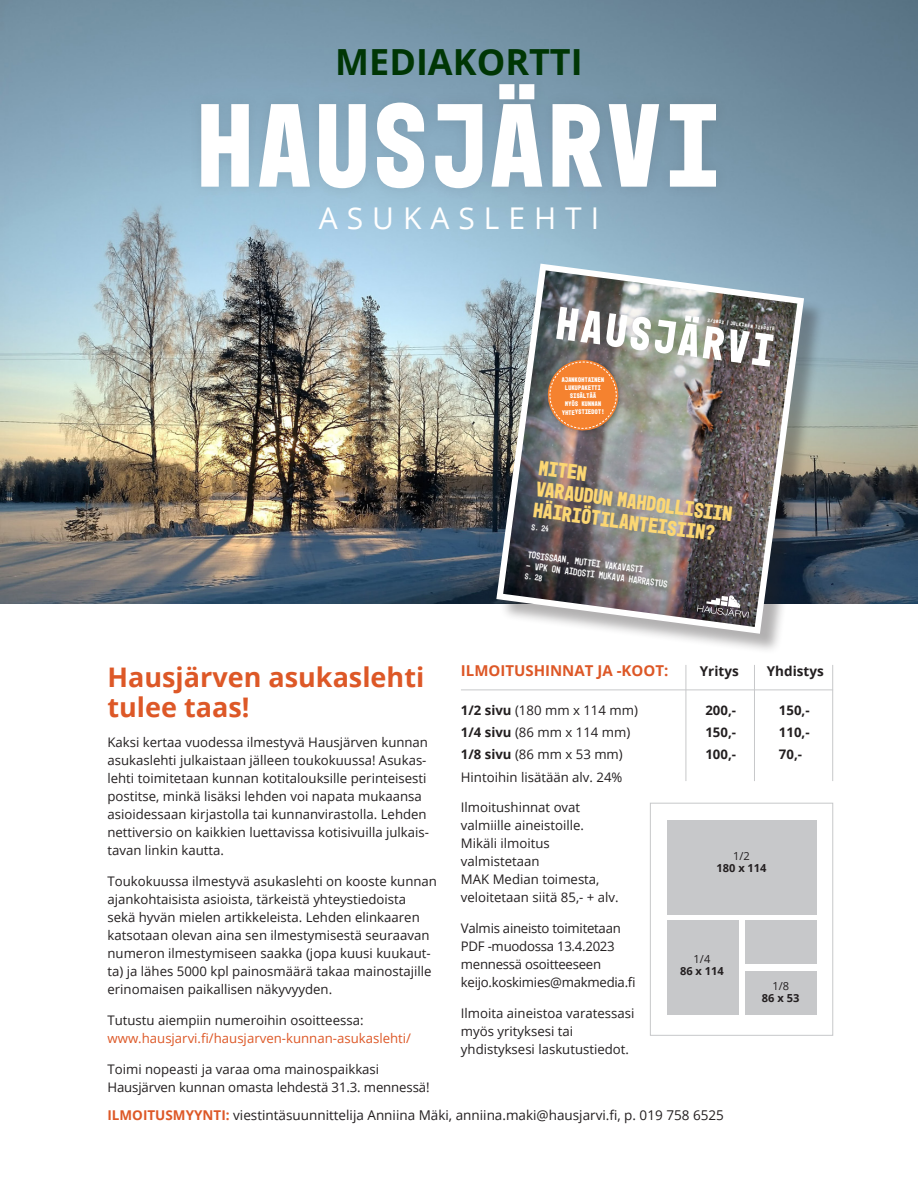
<style>
.page{position:relative;width:918px;height:1188px;background:#fff}
.page>*{position:absolute;margin:0;border:0;box-sizing:border-box;transform-origin:0 0}
.Iso_otsikko{font:700 120px "Mono 45 Headline";letter-spacing:.045em;color:#fff}
.leipis{font:700 36px "Open Sans";color:#003605}
.t1{font:30px "Open Sans";letter-spacing:.3em;color:#fff}
.leipis-2{font:700 27px/30px "Open Sans";color:#dd5827}
.t2{font:700 21.3px/21.6px "Mono 45 Headline";color:#fcd773}
.leipis-3{font:700 15px "Open Sans";color:#dd5827}
.leipis-4{font:13.5px "Open Sans";color:#231f20}
.leipis-5{font:700 13.5px "Open Sans";color:#231f20}
.leipis-6{font:13.2px/18px "Open Sans";color:#231f20}
.leipis-7{font:13.2px "Open Sans";letter-spacing:-.02em;color:#231f20}
.leipis-8{font:13.2px/18px "Open Sans";color:#dd5827}
.leipis-9{font:700 13.2px "Open Sans";color:#231f20}
.leipis-10{font:700 11.1px "Open Sans";color:#231f20}
.leipis-11{font:11.1px "Open Sans";color:#231f20}
.t3{font:9.75px "Mono 45 Headline";color:#fff}
.t4{font:8.55px "Mono 45 Headline";color:#fff}
.t5{font:700 6.75px/8.2px "Mono 45 Headline";color:#fff;text-align:center}
.t6{font:700 5.1px "Mono 45 Headline";color:#fff}
.s1{color:#231f20}
.s2{font-weight:700}
.s3{font-weight:700;color:#dd5827}
</style>
<div class="page">
<img style="left:0;top:0;width:918px;height:604px">
<div style="left:187px;top:70px;width:543px;height:132px;background:#231f20;opacity:.1"></div>
<hr style="left:461px;top:690px;width:372px;height:1px;background:#c7c8ca">
<hr style="left:754px;top:665px;width:1px;height:116px;background:#c7c8ca">
<hr style="left:686px;top:665px;width:1px;height:116px;background:#c7c8ca">
<hr style="left:832px;top:665px;width:1px;height:116px;background:#c7c8ca">
<div style="left:499px;top:267px;width:327px;height:388px;background:#231f20;opacity:.35"></div>
<img style="left:496px;top:264px;width:308px;height:370px">
<div style="left:667px;top:820px;width:149px;height:94px;background:#c7c8ca"></div>
<div style="left:667px;top:920px;width:71px;height:95px;background:#c7c8ca"></div>
<div style="left:745px;top:971px;width:71px;height:44px;background:#c7c8ca"></div>
<div style="left:745px;top:920px;width:71px;height:44px;background:#c7c8ca"></div>
<div style="left:650px;top:803px;width:183px;height:233px;border:1px solid #c7c8ca"></div>
<p class="leipis" style="left:335px;top:37px;width:249px">MEDIAKORTTI</p>
<p class="Iso_otsikko" style="left:199px;top:75px;width:522px">HAUSJÄRVI</p>
<p class="t1" style="left:319px;top:198px;width:282px">ASUKASLEHTI</p>
<p class="t5" style="left:561px;top:376px;width:44px;rotate:-1deg">Ajankohtainen lukupaketti sisältää<br>myös kunnan yhteystiedot!</p>
<p class="t6" style="left:708px;top:317px;width:69px;rotate:7deg">2/2022 | Julkinen tiedote</p>
<h3 class="t2" style="left:540px;top:457px;width:199px;rotate:7deg">Miten<br>varaudun mahdollisiin häiriötilanteisiin?</h3>
<p class="t4" style="left:532px;top:522px;width:19px;rotate:8deg">s. 24</p>
<p class="t3" style="left:528px;top:549px;width:118px;rotate:7deg">Tosissaan, muttei vakavasti</p>
<p class="t3" style="left:527px;top:560px;width:144px;rotate:7deg">- VPK on aidosti mukava harrastus</p>
<p class="t4" style="left:526px;top:571px;width:19px;rotate:8deg">s. 28</p>
<p class="leipis-2" style="left:107px;top:661px;width:318px">Hausjärven asukaslehti tulee taas!</p>
<p class="leipis-6" style="left:107px;top:733px;width:323px">Kaksi kertaa vuodessa ilmestyvä Hausjärven kunnan asukaslehti julkaistaan jälleen toukokuussa! Asukas&shy;lehti toimitetaan kunnan kotitalouksille perinteisesti postitse, minkä lisäksi lehden voi napata mukaansa asioidessaan kirjastolla tai kunnanvirastolla. Lehden nettiversio on kaikkien luettavissa kotisivuilla julkais&shy;tavan linkin kautta.</p>
<p class="leipis-6" style="left:107px;top:872px;width:331px">Toukokuussa ilmestyvä asukaslehti on kooste kunnan ajankohtaisista asioista, tärkeistä yhteystiedoista sekä hyvän mielen artikkeleista. Lehden elinkaaren katsotaan olevan aina sen ilmestymisestä seuraavan numeron ilmestymiseen saakka (jopa kuusi kuukaut&shy;ta) ja lähes 5000 kpl painosmäärä takaa mainostajille erinomaisen paikallisen näkyvyyden.</p>
<p class="leipis-8" style="left:107px;top:1011px;width:305px"><span class="s1">Tutustu aiempiin numeroihin osoitteessa: </span>www.hausjarvi.fi/hausjarven-kunnan-asukaslehti/</p>
<p class="leipis-6" style="left:107px;top:1060px;width:324px">Toimi nopeasti ja varaa oma mainospaikkasi<br>Hausjärven kunnan omasta lehdestä 31.3. mennessä!</p>
<p class="leipis-3" style="left:461px;top:660px;width:209px">ILMOITUSHINNAT JA -KOOT:</p>
<p class="leipis-5" style="left:700px;top:662px;width:40px">Yritys</p>
<p class="leipis-5" style="left:767px;top:662px;width:58px">Yhdistys</p>
<p class="leipis-6" style="left:461px;top:701px;width:179px"><span class="s2">1/2 sivu</span> (180 mm x 114 mm)</p>
<p class="leipis-9" style="left:705px;top:701px;width:32px">200,-</p>
<p class="leipis-9" style="left:779px;top:701px;width:32px">150,-</p>
<p class="leipis-6" style="left:461px;top:723px;width:171px"><span class="s2">1/4 sivu</span> (86 mm x 114 mm)</p>
<p class="leipis-9" style="left:705px;top:723px;width:32px">150,-</p>
<p class="leipis-9" style="left:779px;top:723px;width:32px">110,-</p>
<p class="leipis-6" style="left:461px;top:745px;width:163px"><span class="s2">1/8 sivu</span> (86 mm x 53 mm)</p>
<p class="leipis-9" style="left:705px;top:745px;width:32px">100,-</p>
<p class="leipis-9" style="left:779px;top:745px;width:25px">70,-</p>
<p class="leipis-6" style="left:461px;top:768px;width:163px">Hintoihin lisätään alv. 24%</p>
<p class="leipis-6" style="left:461px;top:798px;width:121px">Ilmoitushinnat ovat</p>
<p class="leipis-6" style="left:461px;top:816px;width:125px">valmiille aineistoille.</p>
<p class="leipis-6" style="left:461px;top:834px;width:90px">Mikäli ilmoitus</p>
<p class="leipis-6" style="left:461px;top:852px;width:80px">valmistetaan</p>
<p class="leipis-6" style="left:461px;top:870px;width:140px">MAK Median toimesta,</p>
<p class="leipis-6" style="left:461px;top:888px;width:159px">veloitetaan siitä 85,- + alv.</p>
<p class="leipis-7" style="left:461px;top:919px;width:161px">Valmis aineisto toimitetaan</p>
<p class="leipis-7" style="left:461px;top:937px;width:155px">PDF -muodossa 13.4.2023</p>
<p class="leipis-7" style="left:461px;top:955px;width:142px">mennessä osoitteeseen</p>
<p class="leipis-7" style="left:461px;top:973px;width:176px">keijo.koskimies@makmedia.fi</p>
<p class="leipis-6" style="left:461px;top:1004px;width:175px">Ilmoita aineistoa varatessasi myös yrityksesi tai yhdistyksesi laskutustiedot.</p>
<p class="leipis-11" style="left:733px;top:849px;width:18px">1/2</p>
<p class="leipis-10" style="left:716px;top:861px;width:52px">180 x 114</p>
<p class="leipis-11" style="left:694px;top:952px;width:18px">1/4</p>
<p class="leipis-10" style="left:680px;top:963px;width:45px">86 x 114</p>
<p class="leipis-11" style="left:772px;top:978px;width:18px">1/8</p>
<p class="leipis-10" style="left:762px;top:990px;width:39px">86 x 53</p>
<p class="leipis-4" style="left:107px;top:1106px;width:618px"><span class="s3">ILMOITUSMYYNTI:</span> viestintäsuunnittelija Anniina Mäki, anniina.maki@hausjarvi.fi, p. 019 758 6525</p>
</div>
